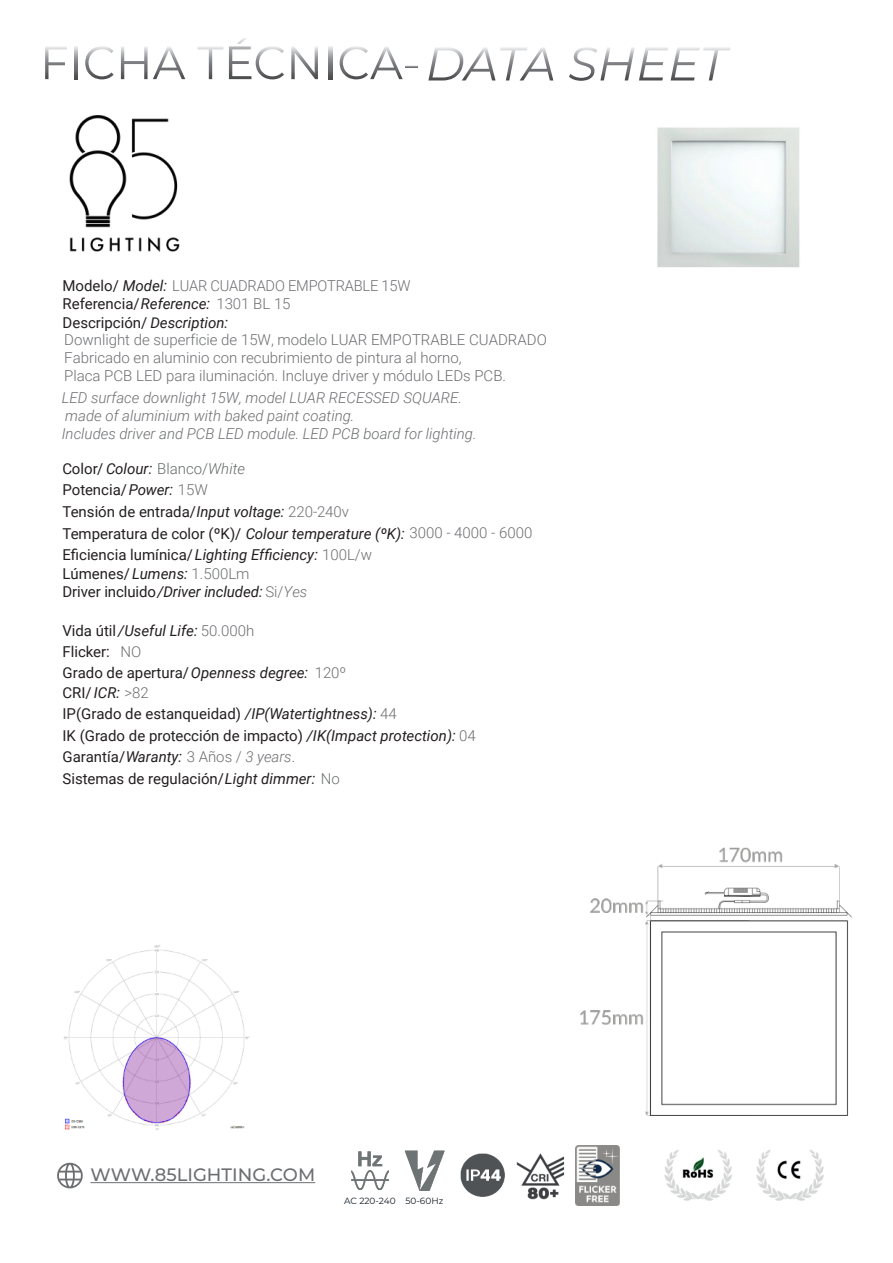
<style>
.page{position:relative;width:893px;height:1263px;background:#fff}
.page>*{position:absolute;margin:0;border:0;box-sizing:border-box;transform-origin:0 0}
.t1{font:500 18px "Montserrat";color:#6d6e71}
.t2{font:15px/21.5px "Roboto";color:#231f20}
.t3{font:300 15px/18.6px "Roboto";color:#6d6e71}
.t4{font:italic 300 15px/18px "Roboto";color:#6d6e71}
.t5{font:italic 15px/18px "Roboto";letter-spacing:-.005em;color:#231f20}
.t6{font:9px "Montserrat";color:#141e25}
.s1{font-weight:400;color:#231f20}
.s2{font-weight:400;font-style:italic;color:#231f20}
.s3{font-style:italic}
.s4{font-weight:300;color:#666a6a}
.s5{font-weight:300;font-style:italic;color:#666a6a}
.s6{font-weight:300;color:#6d6e71}
.s7{font-style:normal}
.s8{font-weight:300;font-style:normal;color:#6d6e71}
.s9{font-weight:300;font-style:italic;color:#6d6e71}
</style>
<div class="page">
<svg style="left:45px;top:47px;width:22px;height:32px"></svg>
<svg style="left:74px;top:46px;width:4px;height:33px"></svg>
<svg style="left:85px;top:46px;width:29px;height:33px"></svg>
<svg style="left:121px;top:47px;width:64px;height:32px"></svg>
<svg style="left:198px;top:47px;width:25px;height:32px"></svg>
<svg style="left:229px;top:38px;width:55px;height:41px"></svg>
<svg style="left:291px;top:47px;width:27px;height:32px"></svg>
<svg style="left:329px;top:46px;width:3px;height:33px"></svg>
<svg style="left:340px;top:46px;width:77px;height:33px"></svg>
<svg style="left:428px;top:47px;width:125px;height:33px"></svg>
<svg style="left:569px;top:47px;width:161px;height:34px"></svg>
<hr style="left:90px;top:1182px;width:225px;height:1px;background:#6d6e71">
<img style="left:63px;top:945px;width:187px;height:186px">
<img style="left:664px;top:1149px;width:160px;height:52px">
<svg style="left:57px;top:1163px;width:26px;height:25px"></svg>
<img style="left:657px;top:127px;width:143px;height:141px">
<img style="left:516px;top:1153px;width:49px;height:47px">
<img style="left:460px;top:1153px;width:45px;height:44px">
<img style="left:351px;top:1151px;width:38px;height:38px">
<img style="left:404px;top:1150px;width:41px;height:41px">
<img style="left:576px;top:1145px;width:44px;height:60px">
<img style="left:580px;top:847px;width:271px;height:268px">
<img style="left:69px;top:115px;width:111px;height:137px">
<p class="t3" style="left:63px;top:276px;width:349px"><span class="s1">Modelo/</span> <span class="s2">Model:</span> LUAR CUADRADO EMPOTRABLE 15W<br><span class="s1">Referencia/</span><span class="s2">Reference:</span> 1301 BL 15<br><span class="s1">Descripción/</span> <span class="s2">Description:</span></p>
<p class="t3" style="left:64px;top:330px;width:484px;line-height:18px">Downlight de superficie de 15W, modelo LUAR EMPOTRABLE CUADRADO<br>Fabricado en aluminio con recubrimiento de pintura al horno,<br>Placa PCB LED para iluminación. Incluye driver y módulo LEDs PCB.</p>
<p class="t4" style="left:62px;top:389px;width:416px">LED surface downlight 15W, model LUAR RECESSED SQUARE. made of aluminium with baked paint coating.<br>Includes driver and PCB LED module. LED PCB board for lighting.</p>
<p class="t2" style="left:63px;top:458px;width:471px">Color/ <span class="s3">Colour:</span> <span class="s4">Blanco/</span><span class="s5">White<br></span>Potencia/<span class="s3">Power:</span> <span class="s6">15W<br></span>Tensión de entrada/<span class="s3">Input voltage:</span> <span class="s6">220-240v<br></span>Temperatura de color (ºK)/ <span class="s3">Colour temperature (ºK):</span> <span class="s6">3000 - 4000 - 6000<br></span>Eficiencia lumínica/<span class="s3">Lighting Efficiency:</span> <span class="s6">100L/w</span></p>
<p class="t5" style="left:63px;top:564px;width:246px"><span class="s7">Lúmenes/</span>Lumens: <span class="s8">1.500Lm<br></span><span class="s7">Driver incluido</span>/Driver included: <span class="s8">Si/</span><span class="s6">Yes</span></p>
<p class="t2" style="left:63px;top:620px;width:285px;line-height:20.5px">Vida útil <span class="s3">/Useful Life:</span> <span class="s6">50.000h<br></span>Flicker: <span class="s6">NO<br></span>Grado de apertura/<span class="s3">Openness degree:</span> <span class="s6">120º<br></span>CRI/ <span class="s3">ICR:</span> <span class="s6">&gt;82</span></p>
<p class="t2" style="left:63px;top:702px;width:415px">IP(Grado de estanqueidad) <span class="s3">/IP(Watertightness):</span> <span class="s6">44<br></span>IK (Grado de protección de impacto) <span class="s3">/IK(Impact protection):</span> <span class="s6">04<br></span>Garantía/<span class="s3">Waranty:</span> <span class="s6">3 Años /</span> <span class="s9">3 years</span><span class="s6">.<br></span>Sistemas de regulación/<span class="s3">Light dimmer:</span> <span class="s6">No</span></p>
<p class="t1" style="left:90px;top:1162px;width:226px">WWW.85LIGHTING.COM</p>
<p class="t6" style="left:344px;top:1195px;width:101px">AC 220-240 50-60Hz</p>
</div>
